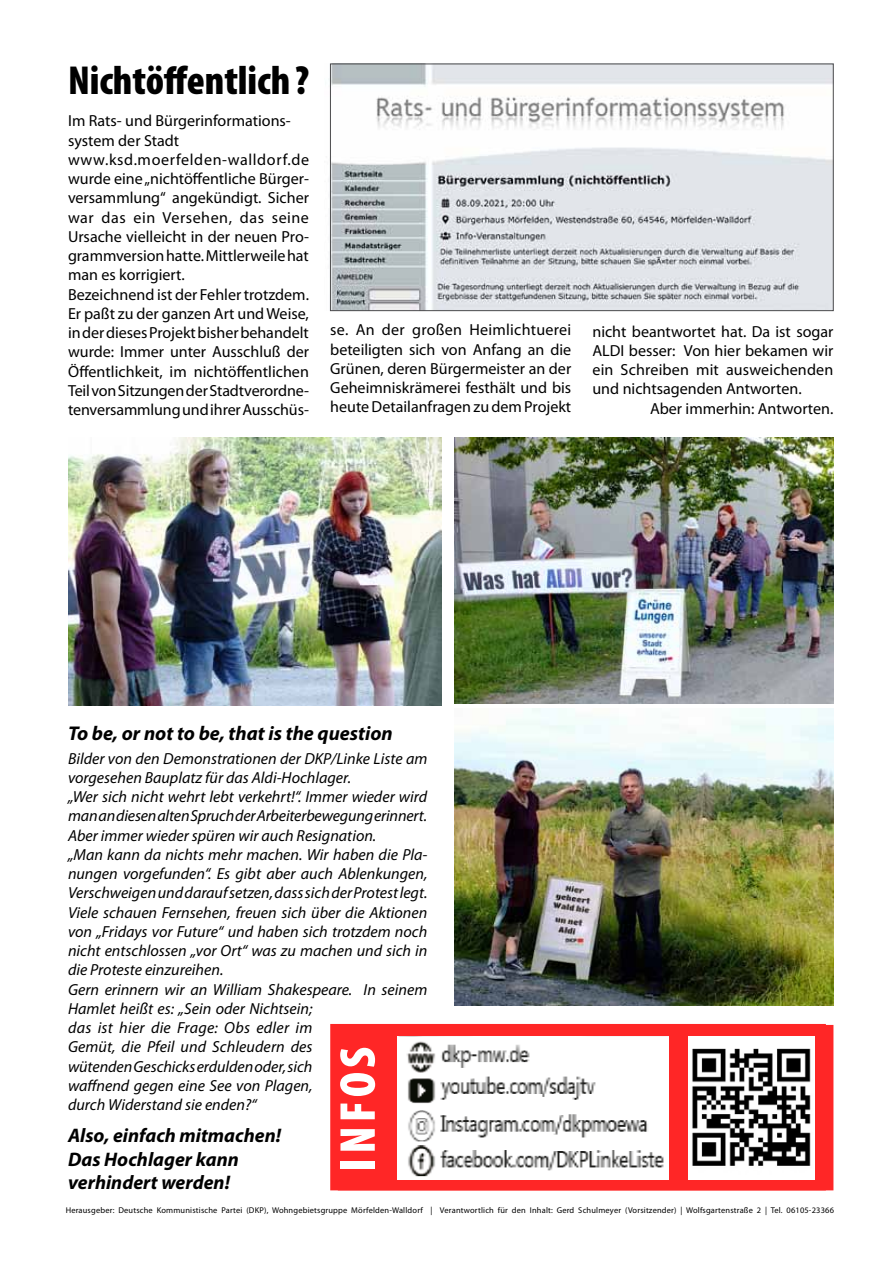
<style>
.page{position:relative;width:893px;height:1263px;background:#fff}
.page>*{position:absolute;margin:0;border:0;box-sizing:border-box;transform-origin:0 0}
.t1{font:900 condensed 50.85px "Myriad Pro";letter-spacing:.08em;color:#fff}
.t2{font:900 condensed 40.65px "Myriad Pro";color:#000}
.t3{font:italic 700 19.95px "Myriad Pro";color:#000}
.t4{font:italic 700 19.65px/23.5px "Myriad Pro";color:#000}
.t5{font:16.05px/19.2px "Myriad Pro";color:#000;text-align:justify}
.t6{font:italic 16.05px/19.2px "Myriad Pro";color:#000}
.t7{font:12px "Myriad Pro";color:#000}
.t8{font:8.4px "Myriad Pro";letter-spacing:.02em;color:#000}
</style>
<div class="page">
<div style="left:330px;top:1024px;width:496px;height:166px;background:#ff2626;border:2px solid #ff2626"></div>
<div style="left:338px;top:1025px;width:495px;height:165px;background:#ff2626"></div>
<div style="left:688px;top:1037px;width:126px;height:142px;background:#fff"></div>
<img style="left:398px;top:1037px;width:270px;height:142px">
<img style="left:688px;top:1046px;width:127px;height:123px">
<img style="left:329px;top:64px;width:502px;height:246px">
<img style="left:455px;top:708px;width:378px;height:298px">
<img style="left:68px;top:437px;width:374px;height:268px">
<img style="left:455px;top:438px;width:378px;height:265px">
<div style="left:330px;top:64px;width:503px;height:247px;border:1px solid #4b4b4d"></div>
<h2 class="t2" style="left:68px;top:58px;width:243px">Nichtöffentlich ?</h2>
<p class="t5" style="left:68px;top:111px;width:243px;text-align:left">Im Rats- und Bürgerinformations&shy;system der Stadt www.ksd.moerfelden-walldorf.de wurde eine „nichtöffentliche Bürger&shy;versammlung“ angekündigt. Sicher war das ein Versehen, das seine Ursache vielleicht in der neuen Pro&shy;grammversion hatte. Mittlerweile hat man es korrigiert.<br>Bezeichnend ist der Fehler trotzdem.<br>Er paßt zu der ganzen Art und Weise, in der dieses Projekt bisher behandelt wurde: Immer unter Ausschluß der Öffentlichkeit, im nichtöffentlichen Teil von Sitzungen der Stadtverordne&shy;tenversammlung und ihrer Ausschüs-</p>
<p class="t5" style="left:330px;top:320px;width:243px">se. An der großen Heimlichtuerei beteiligten sich von Anfang an die Grünen, deren Bürgermeister an der Geheimniskrämerei festhält und bis heute Detailanfragen zu dem Projekt</p>
<p class="t5" style="left:592px;top:321px;width:242px">nicht beantwortet hat. Da ist sogar ALDI besser: Von hier bekamen wir ein Schreiben mit ausweichenden und nichtsagenden Antworten.</p>
<p class="t5" style="left:650px;top:398px;width:185px">Aber immerhin: Antworten.</p>
<p class="t3" style="left:68px;top:720px;width:326px">To be, or not to be, that is the question</p>
<p class="t6" style="left:68px;top:748px;width:361px">Bilder von den Demonstrationen der DKP/Linke Liste am vorgesehen Bauplatz für das Aldi-Hochlager.<br>„Wer sich nicht wehrt lebt verkehrt!“. Immer wieder wird man an diesen alten Spruch der Arbeiterbewegung erinnert.<br>Aber immer wieder spüren wir auch Resignation.<br>„Man kann da nichts mehr machen. Wir haben die Pla&shy;nungen vorgefunden“. Es gibt aber auch Ablenkungen, Verschweigen und darauf setzen, dass sich der Protest legt.<br>Viele schauen Fernsehen, freuen sich über die Aktionen von „Fridays vor Future“ und haben sich trotzdem noch nicht entschlossen „vor Ort“ was zu machen und sich in die Proteste einzureihen.<br>Gern erinnern wir an William Shakespeare. In seinem Hamlet heißt es: „Sein oder Nichtsein;<br>das ist hier die Frage: Obs edler im<br>Gemüt, die Pfeil und Schleudern des<br>wütenden Geschicks erdulden oder, sich<br>waffnend gegen eine See von Plagen,<br>durch Widerstand sie enden?“</p>
<p class="t4" style="left:68px;top:1123px;width:214px">Also, einfach mitmachen!<br>Das Hochlager kann verhindert werden!</p>
<h1 class="t1" style="left:329px;top:1171px;width:126px;rotate:-90deg">INFOS</h1>
<p class="t8" style="left:66px;top:1205px;width:770px">Herausgeber: Deutsche Kommunistische Partei (DKP), Wohngebietsgruppe Mörfelden-Walldorf | Verantwortlich für den Inhalt: Gerd Schulmeyer (Vorsitzender) | Wolfsgartenstraße 2 | Tel. 06105-23366</p>
<p class="t7" style="left:67px;top:1204px;width:8px">2</p>
</div>
